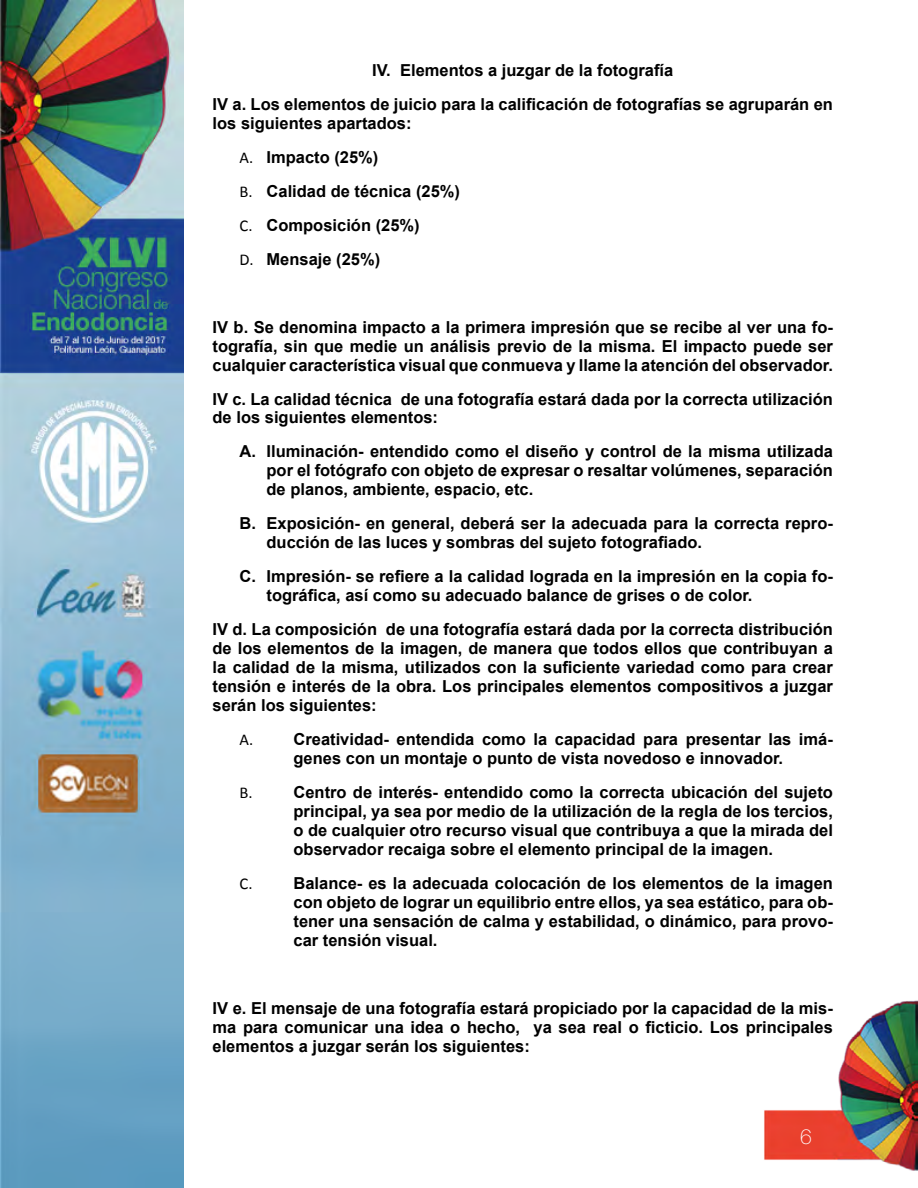
<style>
.page{position:relative;width:918px;height:1188px;background:#fff}
.page>*{position:absolute;margin:0;border:0;box-sizing:border-box;transform-origin:0 0}
.t1{font:100 21px "Helvetica Neue LT Std";color:#fff}
.t2{font:700 16.5px/19px "Arial";color:#000;text-align:justify}
.t3{font:16.5px "Calibri";color:#000}
.s1{font-family:"Calibri";font-weight:400}
</style>
<div class="page">
<img style="left:764px;top:1000px;width:153px;height:170px">
<img style="left:0;top:0;width:183px;height:1188px">
<p class="t2" style="left:213px;top:53px;width:622px;line-height:33.9px;text-align:center">IV. Elementos a juzgar de la fotografía<br>IV a. Los elementos de juicio para la calificación de fotografías se agruparán en</p>
<p class="t2" style="left:240px;top:106px;width:222px;line-height:33.9px;text-align:left;text-indent:-27px">los siguientes apartados:<br><span class="s1">A.</span> Impacto (25%)<br><span class="s1">B.</span> Calidad de técnica (25%)<br><span class="s1">C.</span> Composición (25%)<br><span class="s1">D.</span> Mensaje (25%)</p>
<p class="t2" style="left:213px;top:318px;width:622px">IV b. Se denomina impacto a la primera impresión que se recibe al ver una fo&shy;tografía, sin que medie un análisis previo de la misma. El impacto puede ser cualquier característica visual que conmueva y llame la atención del observador.</p>
<p class="t2" style="left:213px;top:389px;width:622px">IV c. La calidad técnica de una fotografía estará dada por la correcta utilización de los siguientes elementos:</p>
<p class="t2" style="left:267px;top:442px;width:568px;text-indent:-27px">A. Iluminación- entendido como el diseño y control de la misma utilizada por el fotógrafo con objeto de expresar o resaltar volúmenes, separación de planos, ambiente, espacio, etc.</p>
<p class="t2" style="left:267px;top:514px;width:568px;text-indent:-27px">B. Exposición- en general, deberá ser la adecuada para la correcta repro&shy;ducción de las luces y sombras del sujeto fotografiado.</p>
<p class="t2" style="left:267px;top:567px;width:568px;text-indent:-27px">C. Impresión- se refiere a la calidad lograda en la impresión en la copia fo&shy;tográfica, así como su adecuado balance de grises o de color.</p>
<p class="t2" style="left:213px;top:620px;width:622px">IV d. La composición de una fotografía estará dada por la correcta distribución de los elementos de la imagen, de manera que todos ellos que contribuyan a la calidad de la misma, utilizados con la suficiente variedad como para crear tensión e interés de la obra. Los principales elementos compositivos a juzgar serán los siguientes:</p>
<p class="t3" style="left:240px;top:729px;width:15px">A.</p>
<p class="t2" style="left:294px;top:730px;width:541px">Creatividad- entendida como la capacidad para presentar las imá&shy;genes con un montaje o punto de vista novedoso e innovador.</p>
<p class="t3" style="left:240px;top:782px;width:15px">B.</p>
<p class="t2" style="left:294px;top:783px;width:541px">Centro de interés- entendido como la correcta ubicación del sujeto principal, ya sea por medio de la utilización de la regla de los tercios, o de cualquier otro recurso visual que contribuya a que la mirada del observador recaiga sobre el elemento principal de la imagen.</p>
<p class="t3" style="left:240px;top:873px;width:14px">C.</p>
<p class="t2" style="left:294px;top:874px;width:541px">Balance- es la adecuada colocación de los elementos de la imagen con objeto de lograr un equilibrio entre ellos, ya sea estático, para ob&shy;tener una sensación de calma y estabilidad, o dinámico, para provo&shy;car tensión visual.</p>
<p class="t2" style="left:213px;top:999px;width:622px">IV e. El mensaje de una fotografía estará propiciado por la capacidad de la mis&shy;ma para comunicar una idea o hecho, ya sea real o ficticio. Los principales elementos a juzgar serán los siguientes:</p>
<p class="t1" style="left:800px;top:1124px;width:13px">6</p>
</div>
